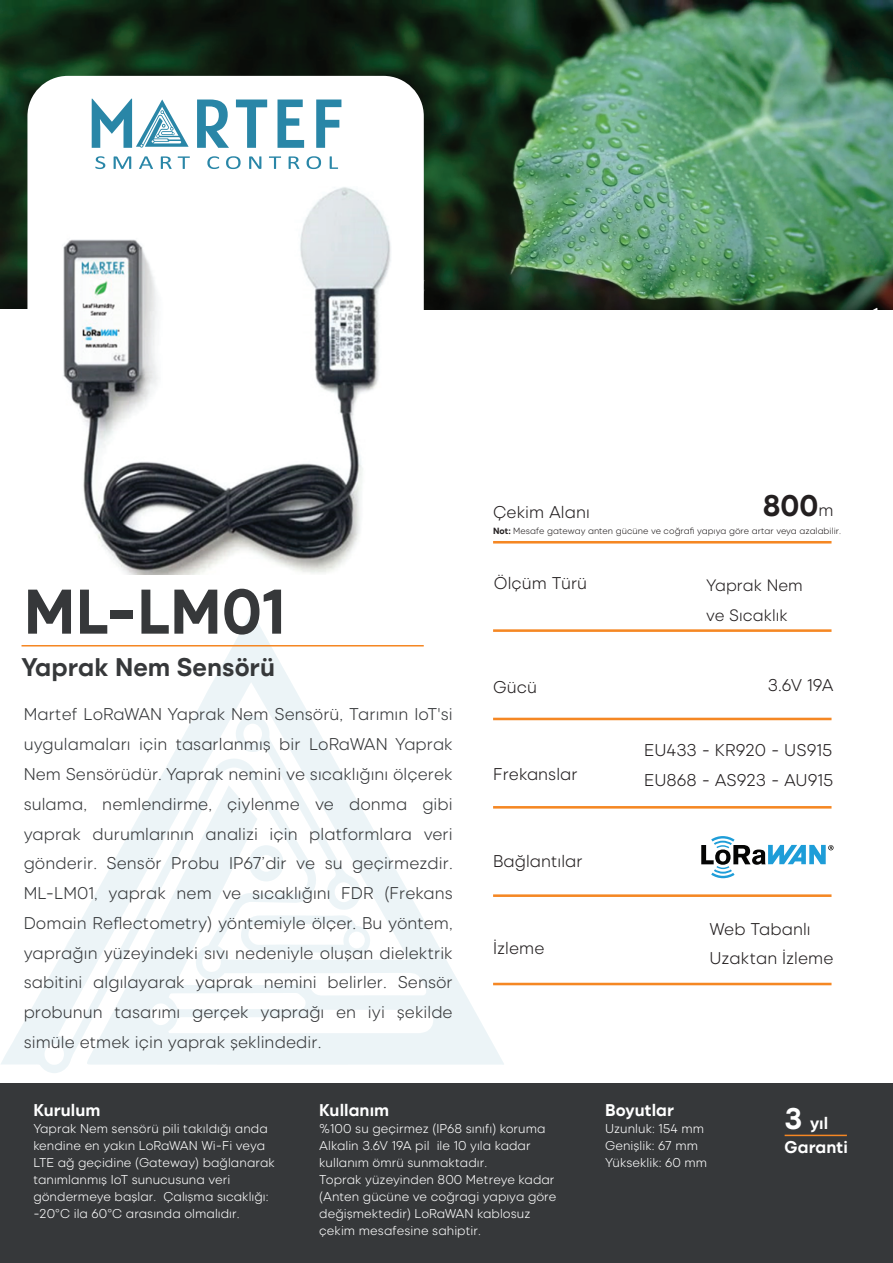
<style>
.page{position:relative;width:893px;height:1263px;background:#fff}
.page>*{position:absolute;margin:0;border:0;box-sizing:border-box;transform-origin:0 0}
.t1{font:700 62.85px "Izmir";letter-spacing:.005em;color:#36383a}
.t2{font:700 29.7px "Izmir";color:#231f20}
.t3{font:700 25.5px "Izmir";letter-spacing:.005em;color:#36383a}
.t4{font:300 16.95px/29.7px "Izmir";letter-spacing:.005em;color:#36383a;text-align:justify}
.t5{font:300 16.95px/29.7px "Izmir";letter-spacing:.005em;color:#231f20}
.t6{font:700 16.95px/23.9px "Izmir";letter-spacing:.005em;color:#fff}
.t7{font:300 16.5px/29.7px "Izmir";letter-spacing:.005em;color:#231f20}
.t8{font:300 12.75px/17px "Izmir";letter-spacing:.005em;color:#fff}
.t9{font:300 9px "Izmir";letter-spacing:.005em;color:#231f20}
.s1{font-weight:300;font-size:16.95px}
.s2{font-weight:700}
.s3{font-size:29.7px}
</style>
<div class="page">
<div style="left:0;top:1083px;width:893px;height:180px;background:#36383a"></div>
<svg style="left:1px;top:613px;width:503px;height:460px"></svg>
<img style="left:0;top:0;width:289px;height:308px">
<img style="left:289px;top:0;width:604px;height:310px">
<svg style="left:27px;top:76px;width:397px;height:234px"></svg>
<hr style="left:493px;top:541px;width:338px;height:2px;background:#f58723">
<hr style="left:493px;top:629px;width:338px;height:3px;background:#f58723">
<hr style="left:493px;top:718px;width:338px;height:2px;background:#f58723">
<hr style="left:493px;top:806px;width:338px;height:2px;background:#f58723">
<hr style="left:493px;top:894px;width:338px;height:3px;background:#f58723">
<hr style="left:493px;top:983px;width:338px;height:2px;background:#f58723">
<svg style="left:701px;top:836px;width:132px;height:42px"></svg>
<hr style="left:785px;top:1135px;width:62px;height:1px;background:#f58723">
<hr style="left:22px;top:645px;width:402px;height:1px;background:#f58723">
<img style="left:62px;top:187px;width:330px;height:387px">
<svg style="left:197px;top:100px;width:32px;height:48px"></svg>
<svg style="left:236px;top:100px;width:31px;height:48px"></svg>
<svg style="left:277px;top:100px;width:27px;height:48px"></svg>
<svg style="left:316px;top:100px;width:25px;height:48px"></svg>
<svg style="left:95px;top:156px;width:10px;height:13px"></svg>
<svg style="left:114px;top:156px;width:17px;height:13px"></svg>
<svg style="left:139px;top:156px;width:14px;height:13px"></svg>
<svg style="left:161px;top:156px;width:11px;height:13px"></svg>
<svg style="left:178px;top:156px;width:12px;height:13px"></svg>
<svg style="left:207px;top:156px;width:12px;height:13px"></svg>
<svg style="left:226px;top:156px;width:15px;height:13px"></svg>
<svg style="left:249px;top:156px;width:12px;height:13px"></svg>
<svg style="left:269px;top:156px;width:12px;height:13px"></svg>
<svg style="left:289px;top:156px;width:10px;height:13px"></svg>
<svg style="left:307px;top:156px;width:14px;height:13px"></svg>
<svg style="left:330px;top:156px;width:8px;height:13px"></svg>
<svg style="left:92px;top:99px;width:97px;height:49px"></svg>
<p class="t5" style="left:493px;top:497px;width:98px">Çekim Alanı</p>
<h2 class="t2" style="left:763px;top:485px;width:72px">800<span class="s1">m</span></h2>
<h1 class="t1" style="left:24px;top:567px;width:263px">ML-LM01</h1>
<h3 class="t3" style="left:22px;top:649px;width:255px">Yaprak Nem Sensörü</h3>
<p class="t4" style="left:24px;top:699px;width:431px">Martef LoRaWAN Yaprak Nem Sensörü, Tarımın IoT'si uygulamaları için tasarlanmış bir LoRaWAN Yaprak Nem Sensörüdür. Yaprak nemini ve sıcaklığını ölçerek sulama, nemlendirme, çiylenme ve donma gibi yaprak durumlarının analizi için platformlara veri gönderir. Sensör Probu IP67’dir ve su geçirmezdir.<br>ML-LM01, yaprak nem ve sıcaklığını FDR (Frekans Domain Reflectometry) yöntemiyle ölçer. Bu yöntem, yaprağın yüzeyindeki sıvı nedeniyle oluşan dielektrik sabitini algılayarak yaprak nemini belirler. Sensör probunun tasarımı gerçek yaprağı en iyi şekilde simüle etmek için yaprak şeklindedir.</p>
<p class="t9" style="left:493px;top:525px;width:349px"><span class="s2">Not:</span> Mesafe gateway anten gücüne ve coğrafi yapıya göre artar veya azalabilir.</p>
<p class="t5" style="left:494px;top:567px;width:95px">Ölçüm Türü</p>
<p class="t5" style="left:493px;top:671px;width:45px">Gücü</p>
<p class="t5" style="left:493px;top:758px;width:86px">Frekanslar</p>
<p class="t5" style="left:493px;top:845px;width:91px">Bağlantılar</p>
<p class="t5" style="left:493px;top:932px;width:53px">İzleme</p>
<p class="t7" style="left:706px;top:570px;width:98px">Yaprak Nem ve Sıcaklık</p>
<p class="t5" style="left:768px;top:669px;width:67px">3.6V 19A</p>
<p class="t5" style="left:644px;top:735px;width:191px">EU433 - KR920 - US915<br>EU868 - AS923 - AU915</p>
<p class="t5" style="left:709px;top:913px;width:126px">Web Tabanlı<br>Uzaktan İzleme</p>
<p class="t6" style="left:33px;top:1097px;width:69px">Kurulum</p>
<p class="t8" style="left:33px;top:1119px;width:243px">Yaprak Nem sensörü pili takıldığı anda kendine en yakın LoRaWAN Wi-Fi veya LTE ağ geçidine (Gateway) bağlanarak tanımlanmış IoT sunucusuna veri göndermeye başlar. Çalışma sıcaklığı: -20°C ila 60°C arasında olmalıdır.</p>
<p class="t6" style="left:319px;top:1097px;width:71px">Kullanım</p>
<p class="t8" style="left:319px;top:1119px;width:239px">%100 su geçirmez (IP68 sınıfı) koruma Alkalin 3.6V 19A pil ile 10 yıla kadar kullanım ömrü sunmaktadır.<br>Toprak yüzeyinden 800 Metreye kadar (Anten gücüne ve coğragi yapıya göre değişmektedir) LoRaWAN kablosuz çekim mesafesine sahiptir.</p>
<p class="t6" style="left:605px;top:1097px;width:70px">Boyutlar</p>
<p class="t8" style="left:605px;top:1119px;width:103px">Uzunluk: 154 mm<br>Genişlik: 67 mm<br>Yükseklik: 60 mm</p>
<p class="t6" style="left:785px;top:1110px;width:65px"><span class="s3">3</span> yıl<br>Garanti</p>
</div>
